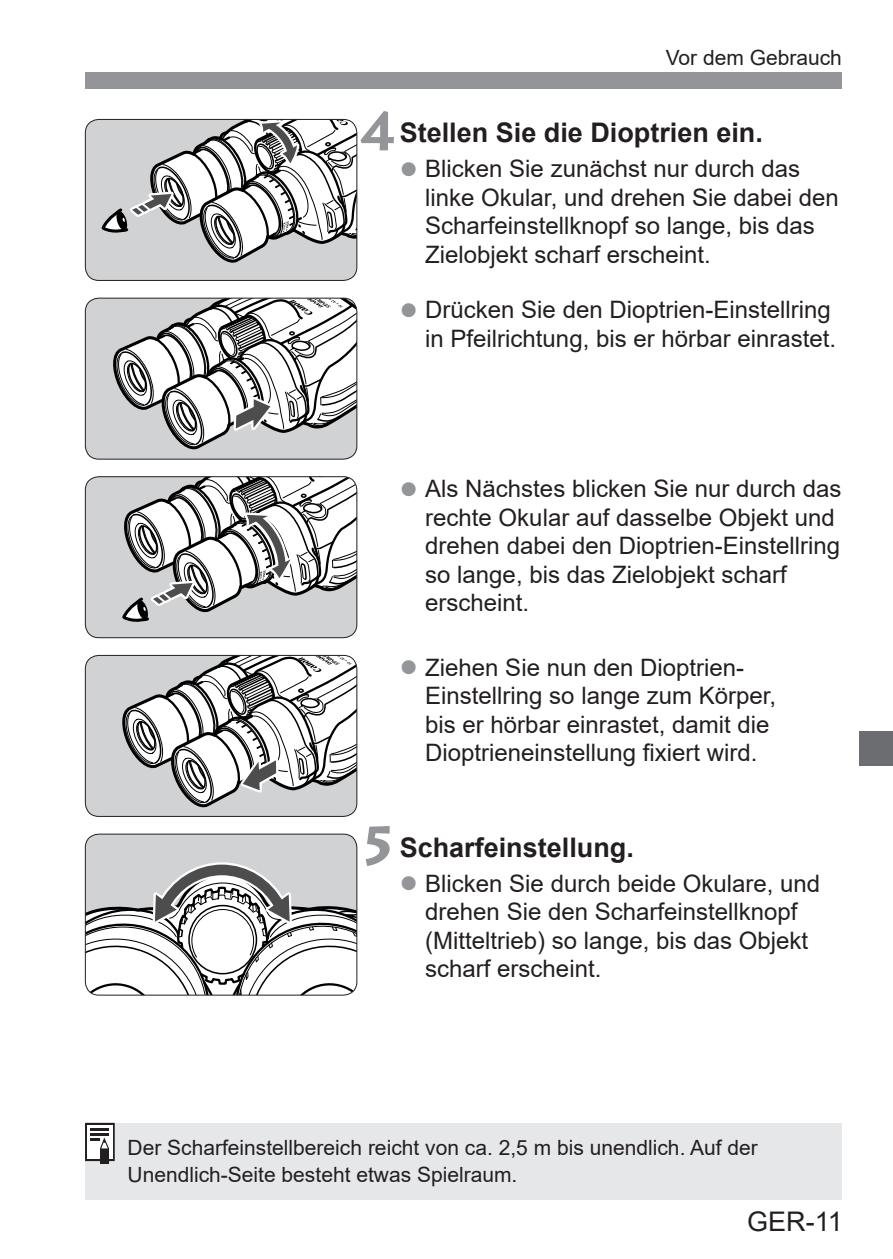
<style>
.page{position:relative;width:893px;height:1259px;background:#fff}
.page>*{position:absolute;margin:0;border:0;box-sizing:border-box;transform-origin:0 0}
.t1{font:700 54px "Lithos";color:#939598}
.t2{font:700 27px "Arial";color:#231f20}
.t3{font:27px "Arial";color:#231f20}
.t4{font:24px/28.5px "Arial";color:#231f20}
.t5{font:21px/27px "Arial";color:#231f20}
</style>
<div class="page">
<div style="left:85px;top:72px;width:757px;height:17px;background:#939598"></div>
<div style="left:859px;top:731px;width:34px;height:34px;background:#6c6d70"></div>
<div style="left:85px;top:119px;width:272px;height:161px;background:#d1d2d4;border-radius:14px"></div>
<svg style="left:101px;top:119px;width:256px;height:144px"></svg>
<div style="left:85px;top:119px;width:272px;height:162px;border:1px solid #231f20;border-radius:14px"></div>
<div style="left:85px;top:298px;width:272px;height:161px;background:#d1d2d4;border-radius:14px"></div>
<svg style="left:113px;top:298px;width:244px;height:157px"></svg>
<div style="left:85px;top:298px;width:272px;height:161px;border:1px solid #231f20;border-radius:14px"></div>
<div style="left:85px;top:477px;width:272px;height:161px;background:#d1d2d4;border-radius:14px"></div>
<svg style="left:122px;top:477px;width:235px;height:145px"></svg>
<div style="left:85px;top:476px;width:272px;height:162px;border:1px solid #231f20;border-radius:14px"></div>
<div style="left:85px;top:655px;width:272px;height:161px;background:#d1d2d4;border-radius:14px"></div>
<svg style="left:122px;top:655px;width:235px;height:158px"></svg>
<div style="left:85px;top:655px;width:272px;height:161px;border:1px solid #231f20;border-radius:14px"></div>
<div style="left:85px;top:834px;width:272px;height:161px;background:#d1d2d4;border-radius:14px"></div>
<svg style="left:85px;top:862px;width:272px;height:133px"></svg>
<div style="left:85px;top:834px;width:272px;height:161px;border:1px solid #231f20;border-radius:14px"></div>
<div style="left:85px;top:1122px;width:757px;height:77px;background:#e6e7e9"></div>
<svg style="left:85px;top:1122px;width:30px;height:41px"></svg>
<p class="t5" style="left:666px;top:44px;width:178px">Vor dem Gebrauch</p>
<h1 class="t1" style="left:361px;top:99px;width:36px">4</h1>
<p class="t2" style="left:400px;top:114px;width:365px">Stellen Sie die Dioptrien ein.</p>
<p class="t4" style="left:425px;top:154px;width:415px">Blicken Sie zunächst nur durch das linke Okular, und drehen Sie dabei den Scharfeinstellknopf so lange, bis das Zielobjekt scharf erscheint.</p>
<p class="t4" style="left:425px;top:296px;width:412px">Drücken Sie den Dioptrien-Einstellring in Pfeilrichtung, bis er hörbar einrastet.</p>
<p class="t4" style="left:425px;top:474px;width:418px">Als Nächstes blicken Sie nur durch das rechte Okular auf dasselbe Objekt und drehen dabei den Dioptrien-Einstellring so lange, bis das Zielobjekt scharf erscheint.</p>
<p class="t4" style="left:425px;top:653px;width:352px">Ziehen Sie nun den Dioptrien-Einstellring so lange zum Körper, bis er hörbar einrastet, damit die Dioptrieneinstellung fixiert wird.</p>
<h1 class="t1" style="left:363px;top:813px;width:32px">5</h1>
<p class="t2" style="left:400px;top:828px;width:236px">Scharfeinstellung.</p>
<p class="t4" style="left:425px;top:869px;width:396px">Blicken Sie durch beide Okulare, und drehen Sie den Scharfeinstellknopf (Mitteltrieb) so lange, bis das Objekt scharf erscheint.</p>
<p class="t5" style="left:128px;top:1134px;width:632px">Der Scharfeinstellbereich reicht von ca. 2,5 m bis unendlich. Auf der<br>Unendlich-Seite besteht etwas Spielraum.</p>
<p class="t3" style="left:747px;top:1203px;width:97px">GER-11</p>
</div>
